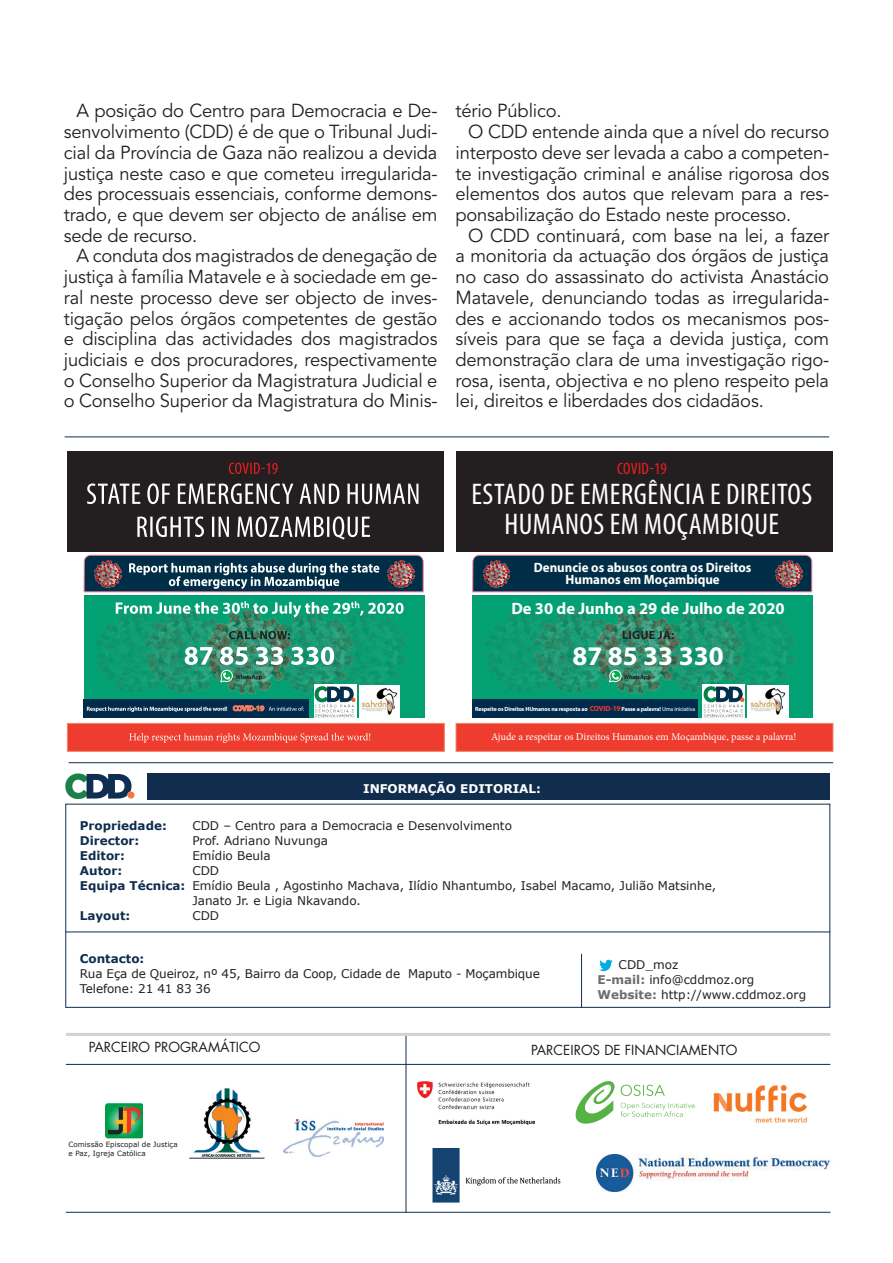
<style>
.page{position:relative;width:893px;height:1263px;background:#fff}
.page>*{position:absolute;margin:0;border:0;box-sizing:border-box;transform-origin:0 0}
.t1{font:condensed 30px/30px "Myriad Pro";letter-spacing:.02em;color:#fff;text-align:center}
.t2{font:700 27px "Myriad Pro";color:#fff}
.t3{font:18.75px/20.7px "Avenir LT Std";letter-spacing:-.01em;color:#231f20;text-align:justify}
.t4{font:700 16.5px "Myriad Pro";color:#fff}
.t5{font:condensed 16.5px "Myriad Pro";letter-spacing:.01em;color:#ee1d23}
.t6{font:700 13.5px/12px "Myriad Pro";color:#fff;text-align:center;scale:.96 1}
.t7{font:13.5px "Futura LT";color:#231f20}
.t8{font:12px/15px "Verdana";color:#231f20}
.t9{font:700 12px "Verdana";color:#102d4e}
.t10{font:700 12px "Verdana";color:#fff}
.t11{font:700 12px "Myriad Pro";letter-spacing:.02em;color:#231f20}
.t12{font:10.5px "Minion Pro";color:#fff}
.t13{font:7.2px/8.7px "Verdana";color:#231f20}
.t14{font:700 6px "Myriad Pro";letter-spacing:-.02em;color:#fff}
.t15{font:700 6px "Myriad Pro";letter-spacing:-.02em;color:#231f20}
.s1{font-size:7.5px;color:#ee3c2e}
.s2{font-weight:400}
.s3{font-weight:700;color:#102d4e}
.s4{font-weight:700;color:#6c6d70}
</style>
<div class="page">
<div style="left:147px;top:773px;width:683px;height:27px;background:#102d4e"></div>
<hr style="left:66px;top:932px;width:764px;height:1px;background:#102d4e">
<hr style="left:581px;top:954px;width:1px;height:54px;background:#102d4e">
<img style="left:599px;top:959px;width:14px;height:13px">
<svg style="left:65px;top:773px;width:69px;height:26px"></svg>
<hr style="left:65px;top:437px;width:764px;height:1px;background:#102d4e">
<hr style="left:69px;top:762px;width:764px;height:1px;background:#102d4e">
<hr style="left:406px;top:1033px;width:1px;height:179px;background:#102d4e">
<hr style="left:66px;top:1033px;width:764px;height:3px;background:#d1d2d4">
<hr style="left:66px;top:1064px;width:764px;height:1px;background:#102d4e">
<hr style="left:66px;top:1212px;width:764px;height:1px;background:#102d4e">
<img style="left:105px;top:1103px;width:37px;height:36px">
<img style="left:417px;top:1081px;width:118px;height:44px">
<img style="left:575px;top:1081px;width:120px;height:43px">
<img style="left:190px;top:1088px;width:75px;height:71px">
<img style="left:432px;top:1148px;width:129px;height:55px">
<img style="left:284px;top:1119px;width:100px;height:38px">
<img style="left:713px;top:1085px;width:95px;height:38px">
<img style="left:597px;top:1154px;width:233px;height:38px">
<div style="left:84px;top:595px;width:340px;height:122px;background:#03a073"></div>
<img style="left:95px;top:609px;width:50px;height:85px">
<img style="left:355px;top:617px;width:52px;height:78px">
<img style="left:231px;top:617px;width:38px;height:78px">
<img style="left:145px;top:617px;width:86px;height:77px">
<img style="left:269px;top:617px;width:86px;height:77px">
<div style="left:84px;top:699px;width:225px;height:18px;background:#012b4c"></div>
<div style="left:67px;top:451px;width:377px;height:101px;background:#231f20"></div>
<div style="left:67px;top:723px;width:377px;height:28px;background:#ee3c2e;border:1px solid #f48065"></div>
<svg style="left:137px;top:516px;width:233px;height:24px"></svg>
<svg style="left:87px;top:483px;width:331px;height:21px"></svg>
<svg style="left:229px;top:463px;width:49px;height:11px"></svg>
<svg style="left:84px;top:555px;width:340px;height:37px;background:#335267"></svg>
<svg style="left:233px;top:705px;width:71px;height:7px"></svg>
<svg style="left:87px;top:706px;width:140px;height:6px"></svg>
<svg style="left:129px;top:733px;width:241px;height:10px"></svg>
<img style="left:94px;top:561px;width:27px;height:27px">
<img style="left:387px;top:561px;width:27px;height:27px">
<img style="left:359px;top:685px;width:41px;height:32px">
<img style="left:314px;top:684px;width:42px;height:34px">
<svg style="left:229px;top:631px;width:61px;height:8px"></svg>
<svg style="left:116px;top:601px;width:288px;height:16px"></svg>
<svg style="left:185px;top:647px;width:149px;height:36px;background:#5ca98f"></svg>
<div style="left:472px;top:595px;width:341px;height:122px;background:#03a073"></div>
<img style="left:484px;top:609px;width:50px;height:85px">
<img style="left:743px;top:609px;width:53px;height:86px">
<img style="left:619px;top:609px;width:39px;height:86px">
<img style="left:534px;top:609px;width:85px;height:85px">
<img style="left:658px;top:609px;width:85px;height:85px">
<div style="left:472px;top:699px;width:226px;height:18px;background:#012b4c"></div>
<svg style="left:472px;top:555px;width:340px;height:37px;background:#0c334c"></svg>
<div style="left:456px;top:451px;width:377px;height:101px;background:#231f20"></div>
<div style="left:456px;top:723px;width:377px;height:28px;background:#ee3c2e;border:1px solid #f48065"></div>
<img style="left:483px;top:561px;width:27px;height:27px">
<img style="left:776px;top:561px;width:27px;height:27px">
<img style="left:748px;top:685px;width:40px;height:32px">
<img style="left:702px;top:684px;width:43px;height:34px">
<svg style="left:609px;top:669px;width:13px;height:14px"></svg>
<p class="t3" style="left:64px;top:101px;width:375px;text-indent:13px">A posição do Centro para Democracia e De&shy;senvolvimento (CDD) é de que o Tribunal Judi&shy;cial da Província de Gaza não realizou a devida justiça neste caso e que cometeu irregularida&shy;des processuais essenciais, conforme demons&shy;trado, e que devem ser objecto de análise em sede de recurso.</p>
<p class="t3" style="left:64px;top:246px;width:375px;text-indent:13px">A conduta dos magistrados de denegação de justiça à família Matavele e à sociedade em ge&shy;ral neste processo deve ser objecto de inves&shy;tigação pelos órgãos competentes de gestão e disciplina das actividades dos magistrados judiciais e dos procuradores, respectivamente o Conselho Superior da Magistratura Judicial e o Conselho Superior da Magistratura do Minis-</p>
<p class="t3" style="left:455px;top:101px;width:108px">tério Público.</p>
<p class="t3" style="left:468px;top:122px;width:362px">O CDD entende ainda que a nível do recurso</p>
<p class="t3" style="left:455px;top:143px;width:375px">interposto deve ser levada a cabo a competen-</p>
<p class="t3" style="left:455px;top:163px;width:375px">te investigação criminal e análise rigorosa dos</p>
<p class="t3" style="left:455px;top:184px;width:375px">elementos dos autos que relevam para a res-</p>
<p class="t3" style="left:455px;top:205px;width:337px">ponsabilização do Estado neste processo.</p>
<p class="t3" style="left:468px;top:225px;width:362px">O CDD continuará, com base na lei, a fazer</p>
<p class="t3" style="left:455px;top:246px;width:375px">a monitoria da actuação dos órgãos de justiça</p>
<p class="t3" style="left:455px;top:267px;width:375px">no caso do assassinato do activista Anastácio</p>
<p class="t3" style="left:455px;top:287px;width:375px">Matavele, denunciando todas as irregularida-</p>
<p class="t3" style="left:455px;top:308px;width:375px">des e accionando todos os mecanismos pos-</p>
<p class="t3" style="left:455px;top:329px;width:375px">síveis para que se faça a devida justiça, com</p>
<p class="t3" style="left:455px;top:350px;width:375px">demonstração clara de uma investigação rigo-</p>
<p class="t3" style="left:455px;top:370px;width:375px">rosa, isenta, objectiva e no pleno respeito pela</p>
<p class="t3" style="left:455px;top:391px;width:310px">lei, direitos e liberdades dos cidadãos.</p>
<p class="t5" style="left:617px;top:458px;width:51px">COVID-19</p>
<h1 class="t1" style="left:471px;top:479px;width:342px">ESTADO DE EMERGÊNCIA E DIREITOS<br>HUMANOS EM MOÇAMBIQUE</h1>
<p class="t6" style="left:534px;top:561px;width:228px">Denuncie os abusos contra os Direitos<br>Humanos em Moçambique</p>
<p class="t4" style="left:511px;top:597px;width:275px">De 30 de Junho a 29 de Julho de 2020</p>
<p class="t11" style="left:622px;top:627px;width:54px">LIGUE JÁ:</p>
<h2 class="t2" style="left:572px;top:638px;width:153px">87 85 33 330</h2>
<p class="t15" style="left:624px;top:673px;width:28px">WhatsApp</p>
<p class="t14" style="left:475px;top:705px;width:222px">Respeite os Direitos HUmanos na resposta ao <span class="s1">COVID-19</span> Passe a palavra! <span class="s2">Uma iniciativa</span></p>
<p class="t12" style="left:491px;top:730px;width:307px">Ajude a respeitar os Direitos Humanos em Moçambique, passe a palavra!</p>
<p class="t10" style="left:363px;top:780px;width:179px">INFORMAÇÃO EDITORIAL:</p>
<p class="t9" style="left:80px;top:817px;width:89px">Propriedade:</p>
<p class="t8" style="left:192px;top:818px;width:321px">CDD – Centro para a Democracia e Desenvolvimento</p>
<p class="t9" style="left:80px;top:832px;width:61px">Director:</p>
<p class="t8" style="left:192px;top:833px;width:137px">Prof. Adriano Nuvunga</p>
<p class="t9" style="left:80px;top:847px;width:47px">Editor:</p>
<p class="t8" style="left:192px;top:848px;width:80px">Emídio Beula</p>
<p class="t9" style="left:80px;top:862px;width:44px">Autor:</p>
<p class="t8" style="left:192px;top:863px;width:28px">CDD</p>
<p class="t8" style="left:80px;top:878px;width:638px"><span class="s3">Equipa Técnica:</span> Emídio Beula , Agostinho Machava, Ilídio Nhantumbo, Isabel Macamo, Julião Matsinhe,</p>
<p class="t8" style="left:192px;top:893px;width:170px">Janato Jr. e Ligia Nkavando.</p>
<p class="t9" style="left:80px;top:907px;width:52px">Layout:</p>
<p class="t8" style="left:192px;top:908px;width:28px">CDD</p>
<p class="t9" style="left:80px;top:950px;width:66px">Contacto:</p>
<p class="t8" style="left:80px;top:966px;width:462px">Rua Eça de Queiroz, nº 45, Bairro da Coop, Cidade de Maputo - Moçambique<br>Telefone: 21 41 83 36</p>
<p class="t8" style="left:597px;top:957px;width:210px;text-indent:21px">CDD_moz<br><span class="s4">E-mail:</span> info@cddmoz.org<br><span class="s4">Website:</span> http://www.cddmoz.org</p>
<p class="t7" style="left:89px;top:1038px;width:173px">PARCEIRO PROGRAMÁTICO</p>
<p class="t7" style="left:531px;top:1041px;width:208px">PARCEIROS DE FINANCIAMENTO</p>
<p class="t13" style="left:69px;top:1140px;width:111px">Comissão Episcopal de Justiça e Paz, Igreja Católica</p>
</div>
